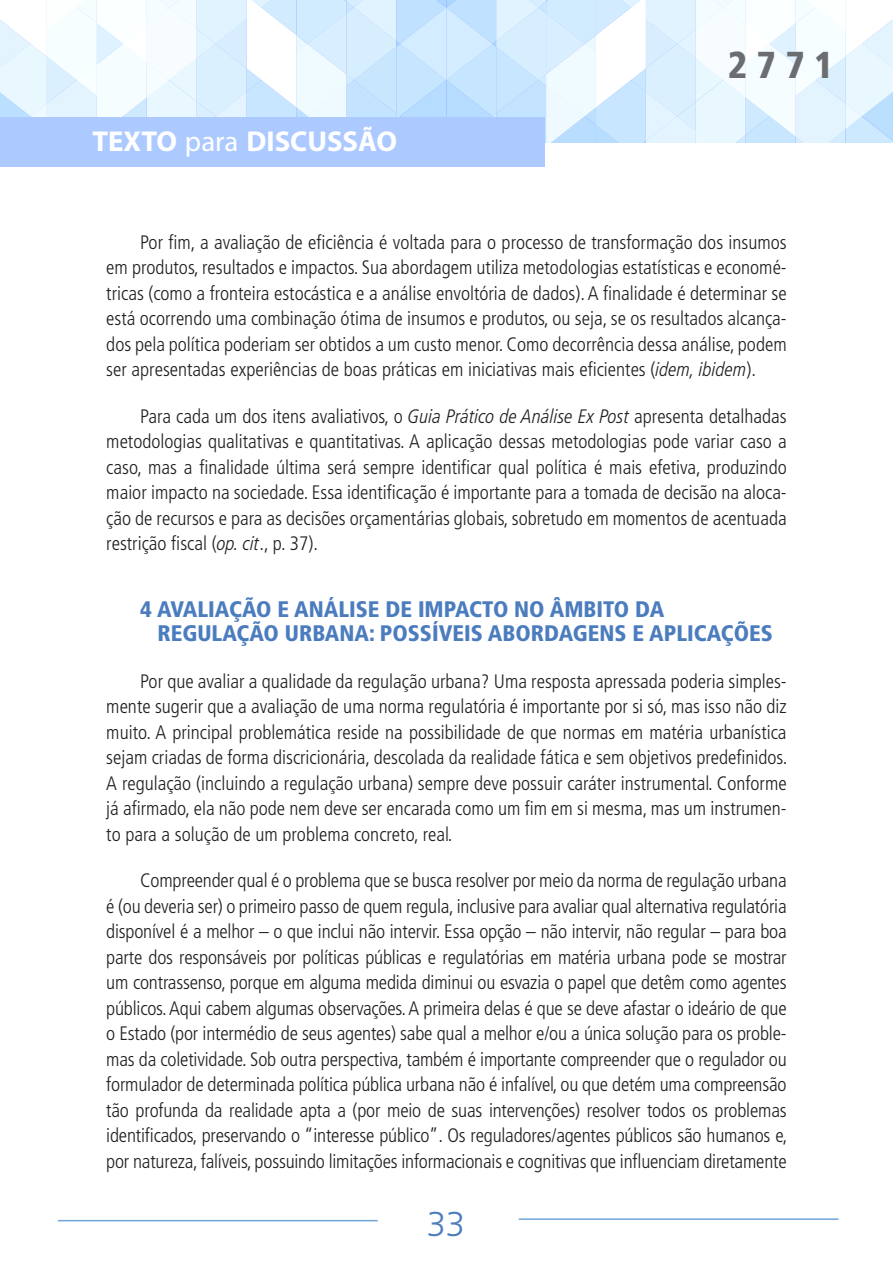
<style>
.page{position:relative;width:893px;height:1263px;background:#fff}
.page>*{position:absolute;margin:0;border:0;box-sizing:border-box;transform-origin:0 0}
.t1{font:900 condensed 37.5px "Frutiger LT Pro";color:#6c6d70}
.t2{font:300 34.5px "Frutiger LT Pro";color:#4b7cbe}
.t3{font:700 28.8px "Myriad Pro";color:#fff}
.titulo_1{font:900 condensed 22.5px/24px "Frutiger LT Pro";color:#4b7cbe}
.texto_corrido{font:300 condensed 19.5px/25.5px "Frutiger LT Pro";color:#231f20;text-align:justify}
.s1{font-weight:400}
.s2{font-style:italic}
</style>
<div class="page">
<svg style="left:0;top:0;width:893px;height:143px"></svg>
<div style="left:0;top:118px;width:545px;height:49px;background:#accaff"></div>
<hr style="left:519px;top:1218px;width:319px;height:2px;background:#6fa5d9">
<hr style="left:58px;top:1220px;width:320px;height:1px;background:#6fa5d9">
<h3 class="t3" style="left:92px;top:122px;width:306px">TEXTO <span class="s1">para</span> DISCUSSÃO</h3>
<h1 class="t1" style="left:728px;top:42px;width:108px">2771</h1>
<p class="texto_corrido" style="left:106px;top:229px;width:682px;text-indent:34px">Por fim, a avaliação de eficiência é voltada para o processo de transformação dos insumos em produtos, resultados e impactos. Sua abordagem utiliza metodologias estatísticas e economé&shy;tricas (como a fronteira estocástica e a análise envoltória de dados). A finalidade é determinar se está ocorrendo uma combinação ótima de insumos e produtos, ou seja, se os resultados alcança&shy;dos pela política poderiam ser obtidos a um custo menor. Como decorrência dessa análise, podem ser apresentadas experiências de boas práticas em iniciativas mais eficientes (<span class="s2">idem, ibidem</span>).</p>
<p class="texto_corrido" style="left:106px;top:403px;width:682px;text-indent:34px">Para cada um dos itens avaliativos, o <span class="s2">Guia Prático de Análise Ex Post</span> apresenta detalhadas metodologias qualitativas e quantitativas. A aplicação dessas metodologias pode variar caso a caso, mas a finalidade última será sempre identificar qual política é mais efetiva, produzindo maior impacto na sociedade. Essa identificação é importante para a tomada de decisão na aloca&shy;ção de recursos e para as decisões orçamentárias globais, sobretudo em momentos de acentuada restrição fiscal (<span class="s2">op. cit</span>., p. 37).</p>
<p class="titulo_1" style="left:157px;top:597px;width:617px;text-indent:-17px">4 AVALIAÇÃO E ANÁLISE DE IMPACTO NO ÂMBITO DA<br>REGULAÇÃO URBANA: POSSÍVEIS ABORDAGENS E APLICAÇÕES</p>
<p class="texto_corrido" style="left:106px;top:668px;width:683px;text-indent:34px">Por que avaliar a qualidade da regulação urbana? Uma resposta apressada poderia simples&shy;mente sugerir que a avaliação de uma norma regulatória é importante por si só, mas isso não diz muito. A principal problemática reside na possibilidade de que normas em matéria urbanística sejam criadas de forma discricionária, descolada da realidade fática e sem objetivos predefinidos.<br>A regulação (incluindo a regulação urbana) sempre deve possuir caráter instrumental. Conforme já afirmado, ela não pode nem deve ser encarada como um fim em si mesma, mas um instrumen&shy;to para a solução de um problema concreto, real.</p>
<p class="texto_corrido" style="left:106px;top:868px;width:683px;text-indent:34px">Compreender qual é o problema que se busca resolver por meio da norma de regulação urbana é (ou deveria ser) o primeiro passo de quem regula, inclusive para avaliar qual alternativa regulatória disponível é a melhor – o que inclui não intervir. Essa opção – não intervir, não regular – para boa parte dos responsáveis por políticas públicas e regulatórias em matéria urbana pode se mostrar um contrassenso, porque em alguma medida diminui ou esvazia o papel que detêm como agentes públicos. Aqui cabem algumas observações. A primeira delas é que se deve afastar o ideário de que o Estado (por intermédio de seus agentes) sabe qual a melhor e/ou a única solução para os proble&shy;mas da coletividade. Sob outra perspectiva, também é importante compreender que o regulador ou formulador de determinada política pública urbana não é infalível, ou que detém uma compreensão tão profunda da realidade apta a (por meio de suas intervenções) resolver todos os problemas identificados, preservando o “interesse público”. Os reguladores/agentes públicos são humanos e, por natureza, falíveis, possuindo limitações informacionais e cognitivas que influenciam diretamente</p>
<h2 class="t2" style="left:427px;top:1204px;width:40px">33</h2>
</div>
